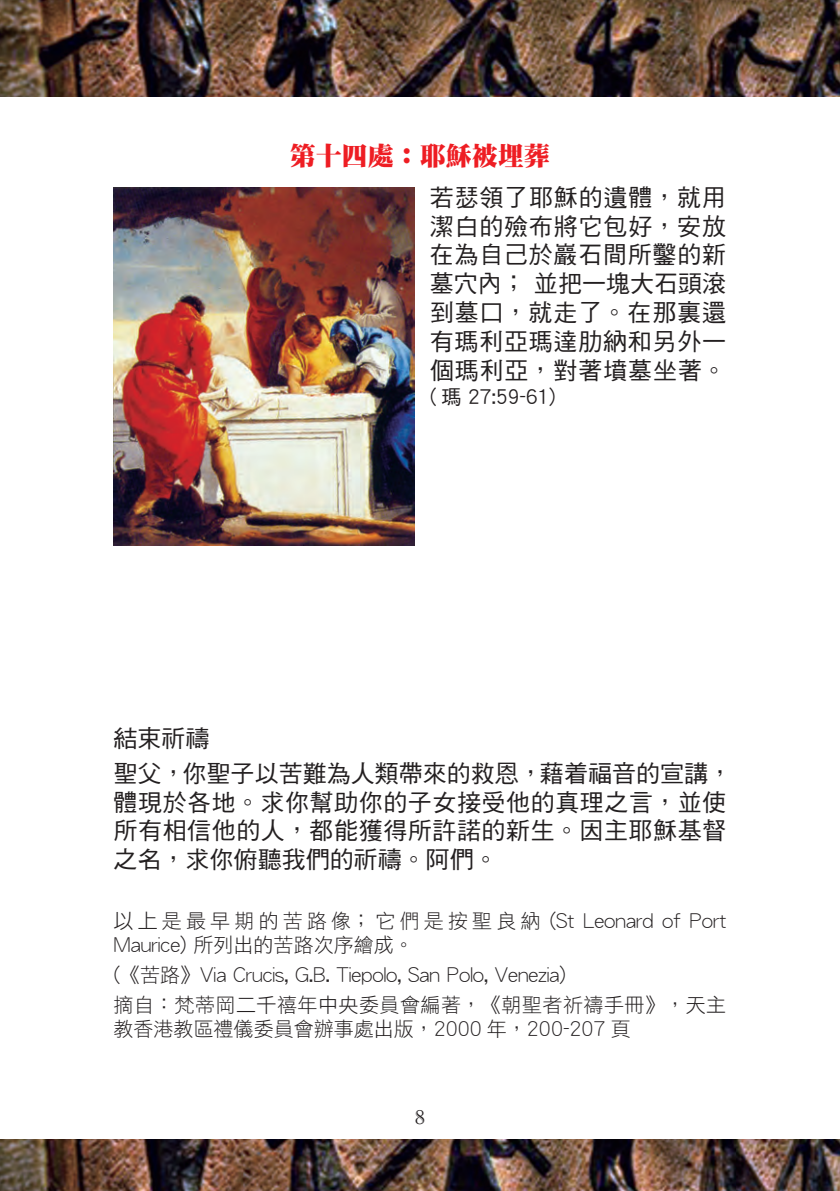
<style>
.page{position:relative;width:840px;height:1191px;background:#fff}
.page>*{position:absolute;margin:0;border:0;box-sizing:border-box;transform-origin:0 0}
.標題{font:26px "DF Ming HK W12";color:#ee1d23}
.內文{font:24px/28.8px "DF Hei HK W5";letter-spacing:.025em;color:#231f20;text-align:justify}
.註釋{font:20px/24px "DF Hei HK W3";color:#231f20}
.內文-2{font:20px "DF Hei HK W5";color:#231f20}
.t1{font:20px "Imprint MT Shadow";color:#231f20}
</style>
<div class="page">
<img style="left:0;top:1139px;width:839px;height:52px">
<img style="left:0;top:0;width:839px;height:96px">
<img style="left:113px;top:188px;width:301px;height:357px">
<p class="標題" style="left:289px;top:141px;width:261px">第十四處：耶穌被埋葬</p>
<p class="內文" style="left:429px;top:182px;width:297px">若瑟領了耶穌的遺體，就用潔白的殮布將它包好，安放在為自己於巖石間所鑿的新墓穴內； 並把一塊大石頭滾到墓口，就走了。在那裏還有瑪利亞瑪達肋納和另外一個瑪利亞，對著墳墓坐著。</p>
<p class="內文-2" style="left:429px;top:386px;width:127px">( 瑪 27:59-61)</p>
<p class="內文" style="left:113px;top:724px;width:97px">結束祈禱</p>
<p class="內文" style="left:113px;top:758px;width:619px;text-align:left">聖父，你聖子以苦難為人類帶來的救恩，藉着福音的宣講，體現於各地。求你幫助你的子女接受他的真理之言，並使所有相信他的人，都能獲得所許諾的新生。因主耶穌基督之名，求你俯聽我們的祈禱。阿們。</p>
<p class="註釋" style="left:113px;top:908px;width:613px">以上是最早期的苦路像；它們是按聖良納 (St Leonard of Port<br>Maurice) 所列出的苦路次序繪成。</p>
<p class="註釋" style="left:113px;top:962px;width:454px">(《苦路》Via Crucis, G.B. Tiepolo, San Polo, Venezia)</p>
<p class="註釋" style="left:113px;top:992px;width:614px">摘自：梵蒂岡二千禧年中央委員會編著，《朝聖者祈禱手冊》，天主教香港教區禮儀委員會辦事處出版，2000 年，200-207 頁</p>
<p class="t1" style="left:414px;top:1105px;width:12px">8</p>
</div>
